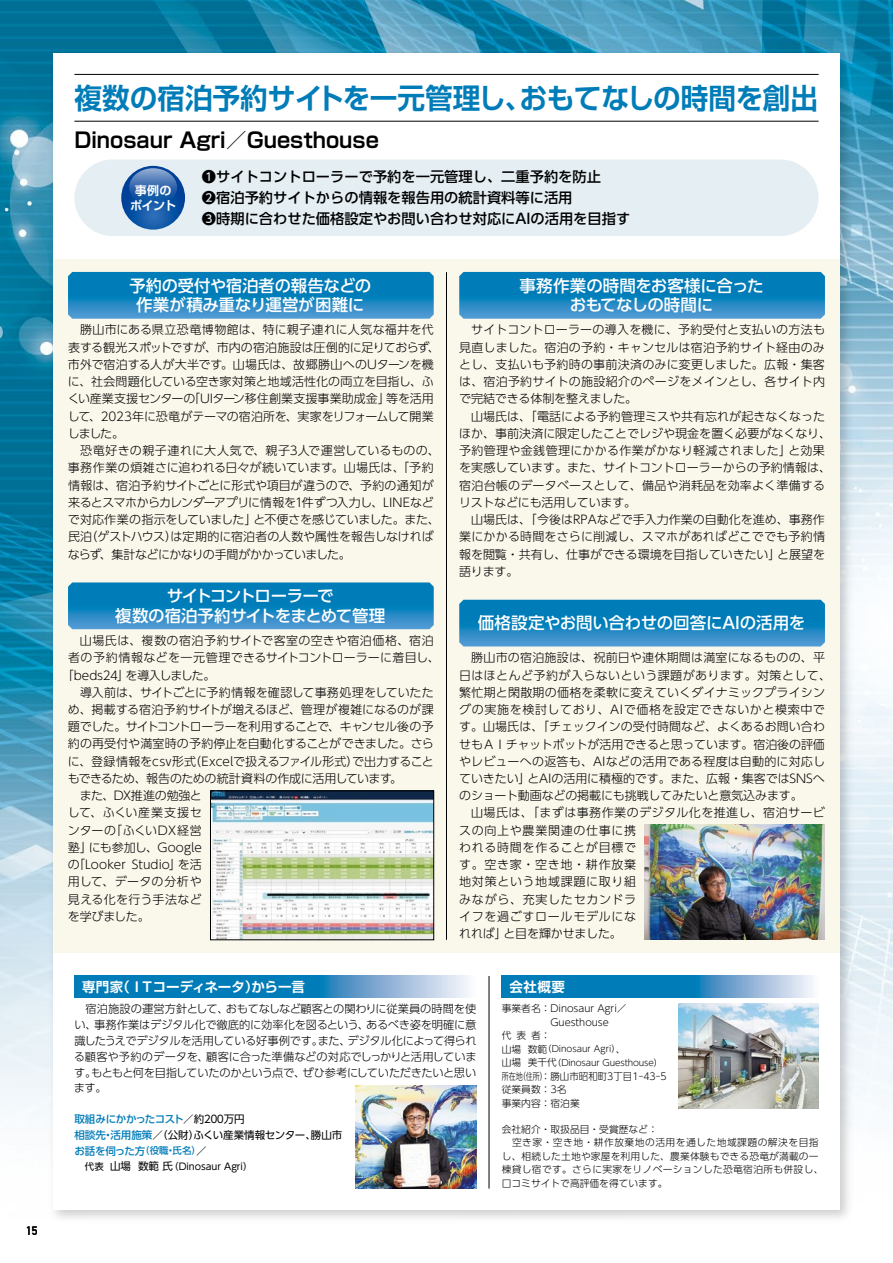
<style>
.page{position:relative;width:893px;height:1263px;background:#fff}
.page>*{position:absolute;margin:0;border:0;box-sizing:border-box;transform-origin:0 0}
.t1{font:700 28.5px "Shin Go Pro De";color:#007cb8}
.t2{font:700 21px "Shin Go Pro De";color:#000}
.t3{font:500 16.5px/19.5px "UD Shin Go Pro";letter-spacing:-.01em;color:#fff;text-align:center}
.t4{font:500 16.5px/19.5px "UD Shin Go Pro";letter-spacing:-.055em;color:#fff;text-align:center}
.t5{font:500 14.25px/21px "UD Shin Go Pro";color:#000}
.t6{font:700 13.5px "Shin Go Pro De";letter-spacing:-.005em;color:#fff}
.t7{font:300 12px/17.2px "UD Shin Go Pro";letter-spacing:.005em;color:#000}
.t8{font:300 12px/17.2px "UD Shin Go Pro";letter-spacing:-.015em;color:#000}
.t9{font:300 12px/17.2px "UD Shin Go Pro";letter-spacing:.055em;color:#000}
.t10{font:300 12px "UD Shin Go Pro";letter-spacing:.035em;color:#000}
.t11{font:300 12px "UD Shin Go Pro";letter-spacing:-.055em;color:#000}
.t12{font:300 12px "UD Shin Go Pro";letter-spacing:.025em;color:#000}
.t13{font:300 12px "UD Shin Go Pro";letter-spacing:-.03em;color:#000}
.t14{font:300 12px "UD Shin Go Pro";letter-spacing:-.04em;color:#000}
.t15{font:300 12px "UD Shin Go Pro";letter-spacing:-.025em;color:#000}
.t16{font:300 12px "UD Shin Go Pro";letter-spacing:.05em;color:#000}
.t17{font:700 12px/15px "Shin Go Pro De";letter-spacing:-.035em;color:#fff;text-align:center}
.t18{font:700 12px "DIN Alternate";color:#000}
.t19{font:300 11.25px/15.8px "UD Shin Go Pro";letter-spacing:-.035em;color:#000;text-align:justify}
.t20{font:10.5px/15.8px "UD Shin Go Pro";color:#000}
.t21{font:300 9.75px/13.5px "UD Shin Go Pro";letter-spacing:.015em;color:#000}
.t22{font:300 9.75px/13.5px "UD Shin Go Pro";letter-spacing:.015em;color:#000;scale:.73 1}
.t23{font:9.45px "UD Shin Go Pro";color:#000}
.t24{font:300 8.7px/13.5px "UD Shin Go Pro";letter-spacing:-.01em;color:#000}
.s1{font-weight:500;color:#007cb8}
.s2{font-weight:500}
.s3{font-weight:500;font-size:9.45px;color:#007cb8}
.s4{font-size:10.5px}
.s5{font-size:9.75px}
</style>
<div class="page">
<img style="left:0;top:0;width:893px;height:1117px">
<img style="left:44px;top:44px;width:813px;height:1175px">
<div style="left:53px;top:53px;width:787px;height:1157px;background:#fff"></div>
<div style="left:74px;top:159px;width:745px;height:77px;background:#e4eef3;border-radius:38px"></div>
<div style="left:53px;top:259px;width:787px;height:693px;background:#faf7eb"></div>
<svg style="left:74px;top:976px;width:395px;height:21px;background:#3692c4"></svg>
<hr style="left:446px;top:272px;width:1px;height:668px;background:#000">
<hr style="left:489px;top:976px;width:1px;height:212px;background:#000">
<svg style="left:502px;top:976px;width:311px;height:21px;background:#3692c4"></svg>
<svg style="left:121px;top:166px;width:64px;height:64px"></svg>
<svg style="left:129px;top:168px;width:48px;height:38px;background:#386eb1"></svg>
<hr style="left:74px;top:74px;width:745px;height:1px;background:#000">
<hr style="left:74px;top:121px;width:745px;height:1px;background:#000">
<svg style="left:68px;top:272px;width:366px;height:47px;background:#1885c0"></svg>
<svg style="left:68px;top:582px;width:366px;height:47px;background:#1885c0"></svg>
<svg style="left:459px;top:272px;width:366px;height:47px;background:#1885c0"></svg>
<svg style="left:459px;top:600px;width:366px;height:46px;background:#1684bf"></svg>
<img style="left:678px;top:1003px;width:140px;height:105px">
<img style="left:355px;top:1086px;width:121px;height:102px">
<img style="left:212px;top:793px;width:220px;height:145px">
<div style="left:210px;top:791px;width:224px;height:149px;border:1px solid #000"></div>
<img style="left:645px;top:825px;width:180px;height:115px">
<p class="t18" style="left:26px;top:1222px;width:13px">15</p>
<h1 class="t1" style="left:74px;top:74px;width:745px">複数の宿泊予約サイトを一元管理し、おもてなしの時間を創出</h1>
<h2 class="t2" style="left:74px;top:123px;width:306px">Dinosaur Agri／Guesthouse</h2>
<p class="t17" style="left:130px;top:182px;width:47px">事例のポイント</p>
<p class="t5" style="left:202px;top:166px;width:430px">❶サイトコントローラーで予約を一元管理し、二重予約を防止<br>❷宿泊予約サイトからの情報を報告用の統計資料等に活用<br>❸時期に合わせた価格設定やお問い合わせ対応にAIの活用を目指す</p>
<h3 class="t3" style="left:129px;top:275px;width:243px">予約の受付や宿泊者の報告などの作業が積み重なり運営が困難に</h3>
<p class="t7" style="left:68px;top:321px;width:374px;text-indent:12px">勝山市にある県立恐竜博物館は、特に親子連れに人気な福井を代表する観光スポットですが、市内の宿泊施設は圧倒的に足りておらず、市外で宿泊する人が大半です。山場氏は、故郷勝山へのUターンを機に、社会問題化している空き家対策と地域活性化の両立を目指し、ふくい産業支援センターの「UIターン移住創業支援事業助成金」等を活用して、2023年に恐竜がテーマの宿泊所を、実家をリフォームして開業しました。</p>
<p class="t8" style="left:68px;top:442px;width:373px;text-indent:12px">恐竜好きの親子連れに大人気で、親子3人で運営しているものの、事務作業の煩雑さに追われる日々が続いています。山場氏は、「予約情報は、宿泊予約サイトごとに形式や項目が違うので、予約の通知が来るとスマホからカレンダーアプリに情報を1件ずつ入力し、LINEなどで対応作業の指示をしていました」と不便さを感じていました。また、民泊（ゲストハウス）は定期的に宿泊者の人数や属性を報告しなければならず、集計などにかなりの手間がかかっていました。</p>
<h3 class="t4" style="left:115px;top:586px;width:272px">サイトコントローラーで<br>複数の宿泊予約サイトをまとめて管理</h3>
<p class="t10" style="left:80px;top:631px;width:355px">山場氏は、複数の宿泊予約サイトで客室の空きや宿泊価格、宿泊</p>
<p class="t12" style="left:68px;top:648px;width:373px">者の予約情報などを一元管理できるサイトコントローラーに着目し、</p>
<p class="t14" style="left:62px;top:665px;width:155px">「beds24」を導入しました。</p>
<p class="t7" style="left:80px;top:683px;width:355px">導入前は、サイトごとに予約情報を確認して事務処理をしていたた</p>
<p class="t7" style="left:68px;top:700px;width:367px">め、掲載する宿泊予約サイトが増えるほど、管理が複雑になるのが課</p>
<p class="t11" style="left:68px;top:717px;width:367px">題でした。サイトコントローラーを利用することで、キャンセル後の予</p>
<p class="t7" style="left:68px;top:735px;width:367px">約の再受付や満室時の予約停止を自動化することができました。さら</p>
<p class="t7" style="left:68px;top:752px;width:367px">に、登録情報をcsv形式（Excelで扱えるファイル形式）で出力すること</p>
<p class="t13" style="left:68px;top:769px;width:336px">もできるため、報告のための統計資料の作成に活用しています。</p>
<p class="t15" style="left:80px;top:786px;width:123px">また、DX推進の勉強と</p>
<p class="t16" style="left:68px;top:803px;width:136px">して、ふくい産業支援セ</p>
<p class="t10" style="left:68px;top:820px;width:135px">ンターの「ふくいDX経営</p>
<p class="t7" style="left:68px;top:838px;width:135px">塾」にも参加し、Google</p>
<p class="t7" style="left:68px;top:855px;width:135px">の「Looker Studio」を活</p>
<p class="t10" style="left:68px;top:872px;width:135px">用して、データの分析や</p>
<p class="t7" style="left:68px;top:890px;width:135px">見える化を行う手法など</p>
<p class="t7" style="left:68px;top:907px;width:83px">を学びました。</p>
<h3 class="t3" style="left:519px;top:275px;width:246px">事務作業の時間をお客様に合ったおもてなしの時間に</h3>
<p class="t7" style="left:459px;top:321px;width:367px;text-align:justify;text-indent:12px">サイトコントローラーの導入を機に、予約受付と支払いの方法も見直しました。宿泊の予約・キャンセルは宿泊予約サイト経由のみとし、支払いも予約時の事前決済のみに変更しました。広報・集客は、宿泊予約サイトの施設紹介のページをメインとし、各サイト内で完結できる体制を整えました。</p>
<p class="t7" style="left:459px;top:407px;width:374px;text-indent:12px">山場氏は、「電話による予約管理ミスや共有忘れが起きなくなったほか、事前決済に限定したことでレジや現金を置く必要がなくなり、予約管理や金銭管理にかかる作業がかなり軽減されました」と効果を実感しています。また、サイトコントローラーからの予約情報は、宿泊台帳のデータベースとして、備品や消耗品を効率よく準備するリストなどにも活用しています。</p>
<p class="t7" style="left:459px;top:511px;width:367px;text-align:justify;text-indent:12px">山場氏は、「今後はRPAなどで手入力作業の自動化を進め、事務作業にかかる時間をさらに削減し、スマホがあればどこででも予約情報を閲覧・共有し、仕事ができる環境を目指していきたい」と展望を語ります。</p>
<h3 class="t3" style="left:478px;top:613px;width:329px">価格設定やお問い合わせの回答にAIの活用を</h3>
<p class="t7" style="left:459px;top:649px;width:374px;text-indent:12px">勝山市の宿泊施設は、祝前日や連休期間は満室になるものの、平日はほとんど予約が入らないという課題があります。対策として、繁忙期と閑散期の価格を柔軟に変えていくダイナミックプライシングの実施を検討しており、AIで価格を設定できないかと模索中です。山場氏は、「チェックインの受付時間など、よくあるお問い合わせもＡＩチャットボットが活用できると思っています。宿泊後の評価やレビューへの返答も、AIなどの活用である程度は自動的に対応していきたい」とAIの活用に積極的です。また、広報・集客ではSNSへのショート動画などの掲載にも挑戦してみたいと意気込みます。</p>
<p class="t9" style="left:459px;top:804px;width:367px;text-indent:12px">山場氏は、「まずは事務作業のデジタル化を推進し、宿泊サービスの向上や農業関連の仕事に携<br>われる時間を作ることが目標で<br>す。空き家・空き地・耕作放棄<br>地対策という地域課題に取り組<br>みながら、充実したセカンドラ<br>イフを過ごすロールモデルにな<br>れれば」と目を輝かせました。</p>
<p class="t6" style="left:82px;top:975px;width:224px">専門家（ＩＴコーディネータ）から一言</p>
<p class="t6" style="left:509px;top:975px;width:57px">会社概要</p>
<p class="t19" style="left:74px;top:1001px;width:404px;text-indent:12px">宿泊施設の運営方針として、おもてなしなど顧客との関わりに従業員の時間を使い、事務作業はデジタル化で徹底的に効率化を図るという、あるべき姿を明確に意識したうえでデジタルを活用している好事例です。また、デジタル化によって得られる顧客や予約のデータを、顧客に合った準備などの対応でしっかりと活用しています。もともと何を目指していたのかという点で、ぜひ参考にしていただきたいと思います。</p>
<p class="t20" style="left:74px;top:1111px;width:270px"><span class="s1">取組みにかかったコスト</span>／約２００万円<br><span class="s1">相談先・活用施策</span><span class="s2">／</span>（公財）ふくい産業情報センター、勝山市<span class="s1">お話を伺った方</span><span class="s3">（役職・氏名）</span>／</p>
<p class="t23" style="left:85px;top:1159px;width:169px">代表 <span class="s4">山場 数範 氏</span>（Dinosaur Agri）</p>
<p class="t21" style="left:502px;top:1001px;width:126px">事業者名：Dinosaur Agri／</p>
<p class="t21" style="left:550px;top:1015px;width:60px">Guesthouse</p>
<p class="t21" style="left:502px;top:1028px;width:50px">代表者：</p>
<p class="t24" style="left:502px;top:1042px;width:162px"><span class="s5">山場 数範</span>（Dinosaur Agri）<span class="s5">、<br>山場 美千代</span>（Dinosaur Guesthouse）</p>
<p class="t22" style="left:502px;top:1069px;width:228px">所在地（住所）：勝山市昭和町3丁目1-43-5従業員数：3名<br>事業内容：宿泊業</p>
<p class="t21" style="left:502px;top:1122px;width:323px">会社紹介・取扱品目・受賞歴など：<br>　空き家・空き地・耕作放棄地の活用を通した地域課題の解決を目指し、相続した土地や家屋を利用した、農業体験もできる恐竜が満載の一棟貸し宿です。さらに実家をリノベーションした恐竜宿泊所も併設し、口コミサイトで高評価を得ています。</p>
</div>
